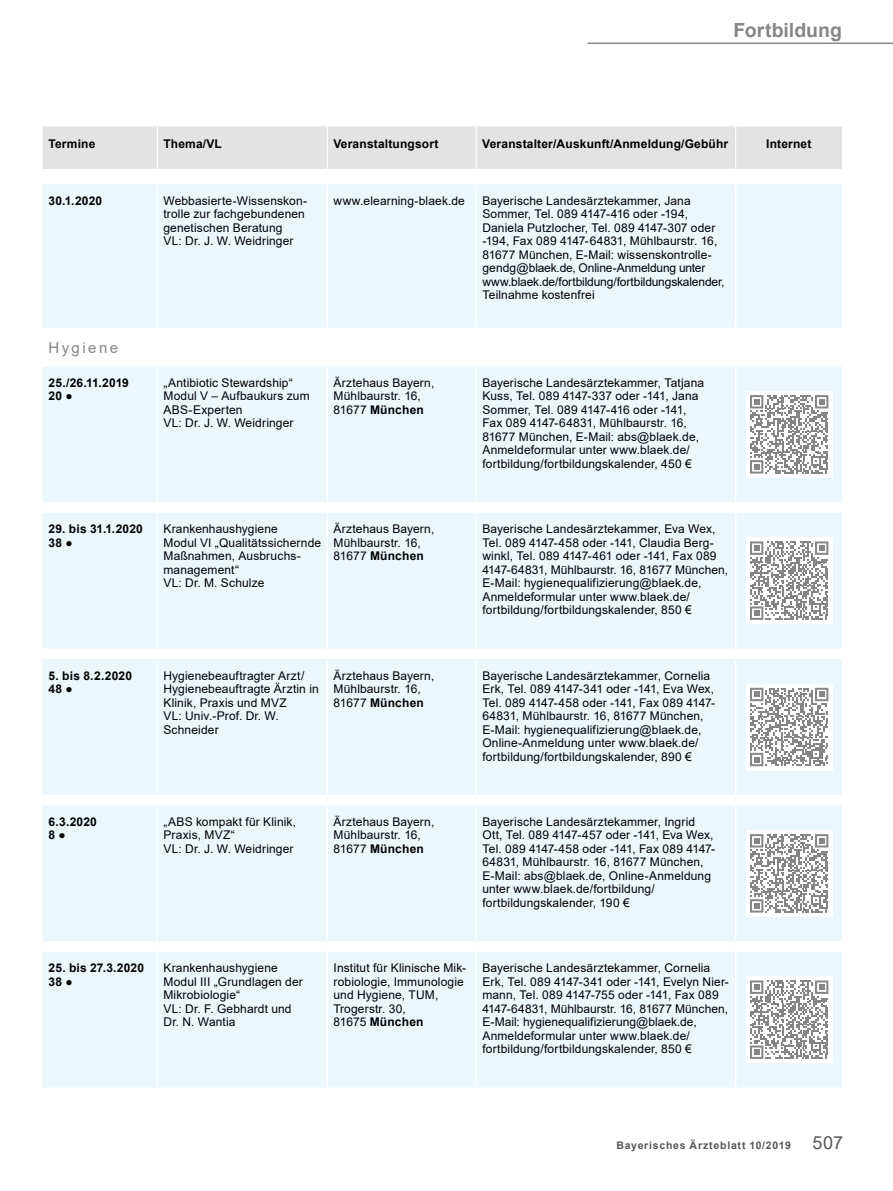
<style>
.page{position:relative;width:893px;height:1191px;background:#fff}
.page>*{position:absolute;margin:0;border:0;box-sizing:border-box;transform-origin:0 0}
.t1{font:700 19.5px "Arial";color:#878686}
.t2{font:15px "Arial";letter-spacing:.16em;color:#878686}
.t3{font:12px/13.5px "Arial";letter-spacing:.01em;color:#000}
.t4{font:700 12px/13.5px "Arial";letter-spacing:.015em;color:#000}
.t5{font:700 10.5px "Arial";letter-spacing:.07em;color:#575756}
.s1{font-weight:700}
.s2{font-weight:400;font-size:18px}
</style>
<div class="page">
<hr style="left:587px;top:43px;width:306px;height:1px;background:#878686">
<div style="left:43px;top:126px;width:799px;height:43px;background:#e3e3e3"></div>
<hr style="left:157px;top:126px;width:1px;height:43px;background:#fff">
<hr style="left:327px;top:126px;width:1px;height:43px;background:#fff">
<hr style="left:476px;top:126px;width:1px;height:43px;background:#fff">
<hr style="left:735px;top:126px;width:1px;height:43px;background:#fff">
<div style="left:43px;top:184px;width:799px;height:903px;background:#ecf6fd"></div>
<div style="left:43px;top:333px;width:799px;height:28px;background:#fff"></div>
<hr style="left:157px;top:184px;width:1px;height:144px;background:#fff">
<hr style="left:327px;top:184px;width:1px;height:144px;background:#fff">
<hr style="left:476px;top:184px;width:1px;height:144px;background:#fff">
<hr style="left:157px;top:366px;width:1px;height:136px;background:#fff">
<hr style="left:327px;top:366px;width:1px;height:136px;background:#fff">
<hr style="left:476px;top:366px;width:1px;height:136px;background:#fff">
<hr style="left:157px;top:513px;width:1px;height:135px;background:#fff">
<hr style="left:327px;top:513px;width:1px;height:135px;background:#fff">
<hr style="left:476px;top:513px;width:1px;height:135px;background:#fff">
<hr style="left:157px;top:659px;width:1px;height:136px;background:#fff">
<hr style="left:327px;top:659px;width:1px;height:136px;background:#fff">
<hr style="left:476px;top:659px;width:1px;height:136px;background:#fff">
<hr style="left:157px;top:805px;width:1px;height:136px;background:#fff">
<hr style="left:327px;top:805px;width:1px;height:136px;background:#fff">
<hr style="left:476px;top:805px;width:1px;height:136px;background:#fff">
<hr style="left:157px;top:952px;width:1px;height:135px;background:#fff">
<hr style="left:327px;top:952px;width:1px;height:135px;background:#fff">
<hr style="left:476px;top:952px;width:1px;height:135px;background:#fff">
<hr style="left:735px;top:184px;width:1px;height:144px;background:#fff">
<hr style="left:735px;top:366px;width:1px;height:136px;background:#fff">
<hr style="left:735px;top:513px;width:1px;height:135px;background:#fff">
<hr style="left:735px;top:659px;width:1px;height:136px;background:#fff">
<hr style="left:735px;top:805px;width:1px;height:136px;background:#fff">
<hr style="left:735px;top:952px;width:1px;height:135px;background:#fff">
<div style="left:43px;top:328px;width:114px;height:10px;background:#fff"></div>
<div style="left:157px;top:328px;width:170px;height:10px;background:#fff"></div>
<div style="left:327px;top:328px;width:149px;height:10px;background:#fff"></div>
<div style="left:476px;top:328px;width:260px;height:10px;background:#fff"></div>
<div style="left:736px;top:328px;width:106px;height:10px;background:#fff"></div>
<div style="left:43px;top:356px;width:114px;height:10px;background:#fff"></div>
<div style="left:157px;top:356px;width:170px;height:10px;background:#fff"></div>
<div style="left:327px;top:356px;width:149px;height:10px;background:#fff"></div>
<div style="left:476px;top:356px;width:260px;height:10px;background:#fff"></div>
<div style="left:736px;top:356px;width:106px;height:10px;background:#fff"></div>
<div style="left:43px;top:502px;width:114px;height:11px;background:#fff"></div>
<div style="left:157px;top:502px;width:170px;height:11px;background:#fff"></div>
<div style="left:327px;top:502px;width:149px;height:11px;background:#fff"></div>
<div style="left:476px;top:502px;width:260px;height:11px;background:#fff"></div>
<div style="left:736px;top:502px;width:106px;height:11px;background:#fff"></div>
<div style="left:43px;top:648px;width:114px;height:11px;background:#fff"></div>
<div style="left:157px;top:648px;width:170px;height:11px;background:#fff"></div>
<div style="left:327px;top:648px;width:149px;height:11px;background:#fff"></div>
<div style="left:476px;top:648px;width:260px;height:11px;background:#fff"></div>
<div style="left:736px;top:648px;width:106px;height:11px;background:#fff"></div>
<div style="left:43px;top:795px;width:114px;height:10px;background:#fff"></div>
<div style="left:157px;top:795px;width:170px;height:10px;background:#fff"></div>
<div style="left:327px;top:795px;width:149px;height:10px;background:#fff"></div>
<div style="left:476px;top:795px;width:260px;height:10px;background:#fff"></div>
<div style="left:736px;top:795px;width:106px;height:10px;background:#fff"></div>
<div style="left:43px;top:941px;width:114px;height:11px;background:#fff"></div>
<div style="left:157px;top:941px;width:170px;height:11px;background:#fff"></div>
<div style="left:327px;top:941px;width:149px;height:11px;background:#fff"></div>
<div style="left:476px;top:941px;width:260px;height:11px;background:#fff"></div>
<div style="left:736px;top:941px;width:106px;height:11px;background:#fff"></div>
<div style="left:746px;top:391px;width:86px;height:86px;background:#fff"></div>
<svg style="left:750px;top:395px;width:78px;height:78px"></svg>
<div style="left:746px;top:537px;width:86px;height:86px;background:#fff"></div>
<svg style="left:750px;top:541px;width:78px;height:79px"></svg>
<div style="left:746px;top:684px;width:86px;height:86px;background:#fff"></div>
<svg style="left:750px;top:688px;width:78px;height:78px"></svg>
<div style="left:746px;top:830px;width:86px;height:86px;background:#fff"></div>
<svg style="left:750px;top:834px;width:78px;height:78px"></svg>
<div style="left:746px;top:976px;width:86px;height:86px;background:#fff"></div>
<svg style="left:750px;top:980px;width:78px;height:79px"></svg>
<h1 class="t1" style="left:733px;top:16px;width:110px">Fortbildung</h1>
<p class="t4" style="left:49px;top:137px;width:48px">Termine</p>
<p class="t4" style="left:163px;top:137px;width:60px">Thema/VL</p>
<p class="t4" style="left:333px;top:137px;width:106px">Veranstaltungsort</p>
<p class="t4" style="left:482px;top:137px;width:248px">Veranstalter/Auskunft/Anmeldung/Gebühr</p>
<p class="t4" style="left:766px;top:137px;width:47px">Internet</p>
<p class="t4" style="left:49px;top:194px;width:55px">30.1.2020</p>
<p class="t3" style="left:163px;top:194px;width:145px">Webbasierte-Wissenskon&shy;trolle zur fachgebundenen genetischen Beratung<br>VL: Dr. J. W. Weidringer</p>
<p class="t3" style="left:334px;top:194px;width:133px">www.elearning-blaek.de</p>
<p class="t3" style="left:482px;top:194px;width:244px">Bayerische Landesärztekammer, Jana Sommer, Tel. 089 4147-416 oder -194, Daniela Putzlocher, Tel. 089 4147-307 oder -194, Fax 089 4147-64831, Mühlbaurstr. 16, 81677 München, E-Mail: wissenskontrolle&shy;gendg@blaek.de, Online-Anmeldung unter www.blaek.de/fortbildung/fortbildungskalender, Teilnahme kostenfrei</p>
<p class="t2" style="left:49px;top:337px;width:71px">Hygiene</p>
<p class="t4" style="left:49px;top:376px;width:82px">25./26.11.2019<br>20 ●</p>
<p class="t3" style="left:163px;top:376px;width:148px">„Antibiotic Stewardship“<br>Modul V – Aufbaukurs zum<br>ABS-Experten<br>VL: Dr. J. W. Weidringer</p>
<p class="t3" style="left:334px;top:376px;width:102px">Ärztehaus Bayern,<br>Mühlbaurstr. 16,<br>81677 <span class="s1">München</span></p>
<p class="t3" style="left:482px;top:376px;width:223px">Bayerische Landesärztekammer, Tatjana Kuss, Tel. 089 4147-337 oder -141, Jana Sommer, Tel. 089 4147-416 oder -141, Fax 089 4147-64831, Mühlbaurstr. 16, 81677 München, E-Mail: abs@blaek.de, Anmeldeformular unter www.blaek.de/ fortbildung/fortbildungskalender, 450 €</p>
<p class="t4" style="left:49px;top:522px;width:96px">29. bis 31.1.2020<br>38 ●</p>
<p class="t3" style="left:163px;top:522px;width:159px">Krankenhaushygiene<br>Modul VI „Qualitätssichernde<br>Maßnahmen, Ausbruchs&shy;management“<br>VL: Dr. M. Schulze</p>
<p class="t3" style="left:334px;top:522px;width:102px">Ärztehaus Bayern,<br>Mühlbaurstr. 16,<br>81677 <span class="s1">München</span></p>
<p class="t3" style="left:482px;top:522px;width:247px">Bayerische Landesärztekammer, Eva Wex, Tel. 089 4147-458 oder -141, Claudia Berg&shy;winkl, Tel. 089 4147-461 oder -141, Fax 089<br>4147-64831, Mühlbaurstr. 16, 81677 München, E-Mail: hygienequalifizierung@blaek.de, Anmeldeformular unter www.blaek.de/ fortbildung/fortbildungskalender, 850 €</p>
<p class="t4" style="left:49px;top:669px;width:85px">5. bis 8.2.2020<br>48 ●</p>
<p class="t3" style="left:163px;top:668px;width:157px">Hygienebeauftragter Arzt/<br>Hygienebeauftragte Ärztin in<br>Klinik, Praxis und MVZ<br>VL: Univ.-Prof. Dr. W.<br>Schneider</p>
<p class="t3" style="left:334px;top:668px;width:102px">Ärztehaus Bayern,<br>Mühlbaurstr. 16,<br>81677 <span class="s1">München</span></p>
<p class="t3" style="left:482px;top:668px;width:234px">Bayerische Landesärztekammer, Cornelia Erk, Tel. 089 4147-341 oder -141, Eva Wex, Tel. 089 4147-458 oder -141, Fax 089 4147- 64831, Mühlbaurstr. 16, 81677 München, E-Mail: hygienequalifizierung@blaek.de, Online-Anmeldung unter www.blaek.de/ fortbildung/fortbildungskalender, 890 €</p>
<p class="t4" style="left:49px;top:815px;width:50px">6.3.2020<br>8 ●</p>
<p class="t3" style="left:163px;top:815px;width:134px">„ABS kompakt für Klinik,<br>Praxis, MVZ“<br>VL: Dr. J. W. Weidringer</p>
<p class="t3" style="left:334px;top:815px;width:102px">Ärztehaus Bayern,<br>Mühlbaurstr. 16,<br>81677 <span class="s1">München</span></p>
<p class="t3" style="left:482px;top:815px;width:234px">Bayerische Landesärztekammer, Ingrid Ott, Tel. 089 4147-457 oder -141, Eva Wex, Tel. 089 4147-458 oder -141, Fax 089 4147- 64831, Mühlbaurstr. 16, 81677 München, E-Mail: abs@blaek.de, Online-Anmeldung unter www.blaek.de/fortbildung/ fortbildungskalender, 190 €</p>
<p class="t4" style="left:49px;top:961px;width:97px">25. bis 27.3.2020<br>38 ●</p>
<p class="t3" style="left:163px;top:961px;width:141px">Krankenhaushygiene<br>Modul III „Grundlagen der<br>Mikrobiologie“<br>VL: Dr. F. Gebhardt und<br>Dr. N. Wantia</p>
<p class="t3" style="left:334px;top:961px;width:134px">Institut für Klinische Mik&shy;robiologie, Immunologie und Hygiene, TUM,<br>Trogerstr. 30,<br>81675 <span class="s1">München</span></p>
<p class="t3" style="left:482px;top:961px;width:248px">Bayerische Landesärztekammer, Cornelia Erk, Tel. 089 4147-341 oder -141, Evelyn Nier&shy;mann, Tel. 089 4147-755 oder -141, Fax 089<br>4147-64831, Mühlbaurstr. 16, 81677 München, E-Mail: hygienequalifizierung@blaek.de, Anmeldeformular unter www.blaek.de/ fortbildung/fortbildungskalender, 850 €</p>
<p class="t5" style="left:616px;top:1137px;width:228px">Bayerisches Ärzteblatt 10/2019 <span class="s2">507</span></p>
</div>
